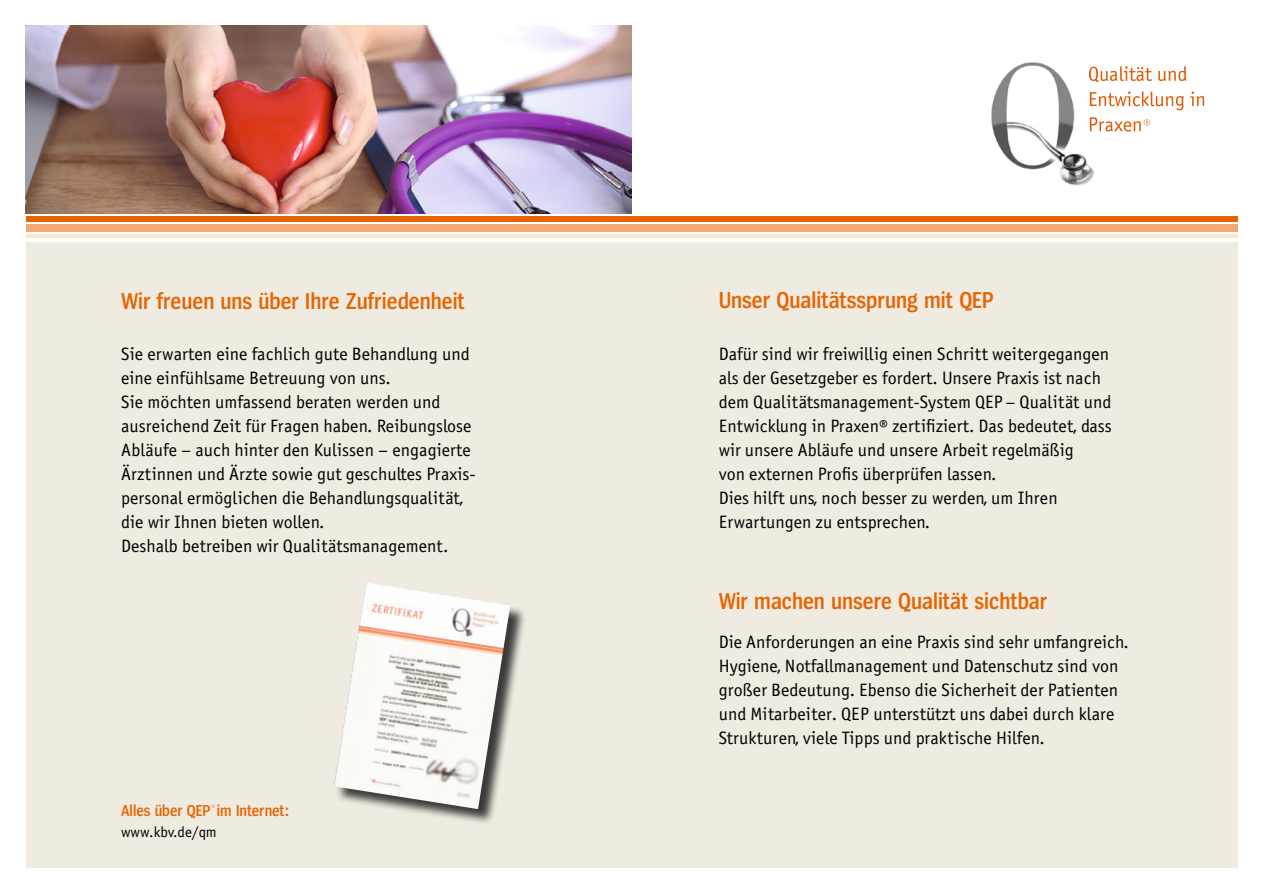
<style>
.page{position:relative;width:1263px;height:893px;background:#fff}
.page>*{position:absolute;margin:0;border:0;box-sizing:border-box;transform-origin:0 0}
.t1{font:600 24px "Spiegel Cd";color:#e76400}
.t2{font:18px/24px "Officina Sans Book ITC";color:#000}
.t3{font:600 16.5px "Spiegel Cd";color:#e76400}
.t4{font:15px "Officina Sans Book ITC";color:#000}
</style>
<div class="page">
<div style="left:26px;top:242px;width:1211px;height:625px;background:#efebe1"></div>
<div style="left:335px;top:584px;width:192px;height:242px;background:#000;opacity:.75"></div>
<img style="left:334px;top:583px;width:176px;height:226px">
<img style="left:26px;top:26px;width:605px;height:187px">
<div style="left:26px;top:216px;width:1211px;height:6px;background:#e76400"></div>
<div style="left:26px;top:225px;width:1211px;height:7px;background:#f7aa70"></div>
<hr style="left:26px;top:235px;width:1211px;height:3px;background:#ffe5d0">
<img style="left:991px;top:62px;width:107px;height:124px">
<svg style="left:1090px;top:117px;width:60px;height:15px"></svg>
<svg style="left:1090px;top:91px;width:94px;height:19px"></svg>
<svg style="left:1190px;top:92px;width:14px;height:14px"></svg>
<svg style="left:1089px;top:66px;width:63px;height:16px"></svg>
<svg style="left:1158px;top:66px;width:28px;height:15px"></svg>
<h1 class="t1" style="left:121px;top:289px;width:345px">Wir freuen uns über Ihre Zufriedenheit</h1>
<h1 class="t1" style="left:719px;top:288px;width:277px">Unser Qualitätssprung mit QEP</h1>
<p class="t2" style="left:719px;top:342px;width:394px">Dafür sind wir freiwillig einen Schritt weitergegangen als der Gesetzgeber es fordert. Unsere Praxis ist nach dem Qualitätsmanagement-System QEP– Qualität und Entwicklung in Praxen® zertifiziert. Das bedeutet, dass wir unsere Abläufe und unsere Arbeit regelmäßig<br>von externen Profis überprüfen lassen.<br>Dies hilft uns, noch besser zu werden, um Ihren Erwartungen zu entsprechen.</p>
<p class="t2" style="left:121px;top:342px;width:356px">Sie erwarten eine fachlich gute Behandlung und eine einfühlsame Betreuung von uns.<br>Sie möchten umfassend beraten werden und ausreichend Zeit für Fragen haben. Reibungslose Abläufe – auch hinter den Kulissen – engagierte Ärztinnen und Ärzte sowie gut geschultes Praxis&shy;personal ermöglichen die Behandlungsqualität, die wir Ihnen bieten wollen.<br>Deshalb betreiben wir Qualitätsmanagement.</p>
<p class="t3" style="left:121px;top:802px;width:169px">Alles über QEP im Internet:</p>
<p class="t4" style="left:121px;top:823px;width:97px">www.kbv.de/qm</p>
<h1 class="t1" style="left:719px;top:589px;width:330px">Wir machen unsere Qualität sichtbar</h1>
<p class="t2" style="left:719px;top:630px;width:411px">Die Anforderungen an eine Praxis sind sehr umfangreich.<br>Hygiene, Notfallmanagement und Datenschutz sind von großer Bedeutung. Ebenso die Sicherheit der Patienten und Mitarbeiter. QEP unterstützt uns dabei durch klare Strukturen, viele Tipps und praktische Hilfen.</p>
</div>
